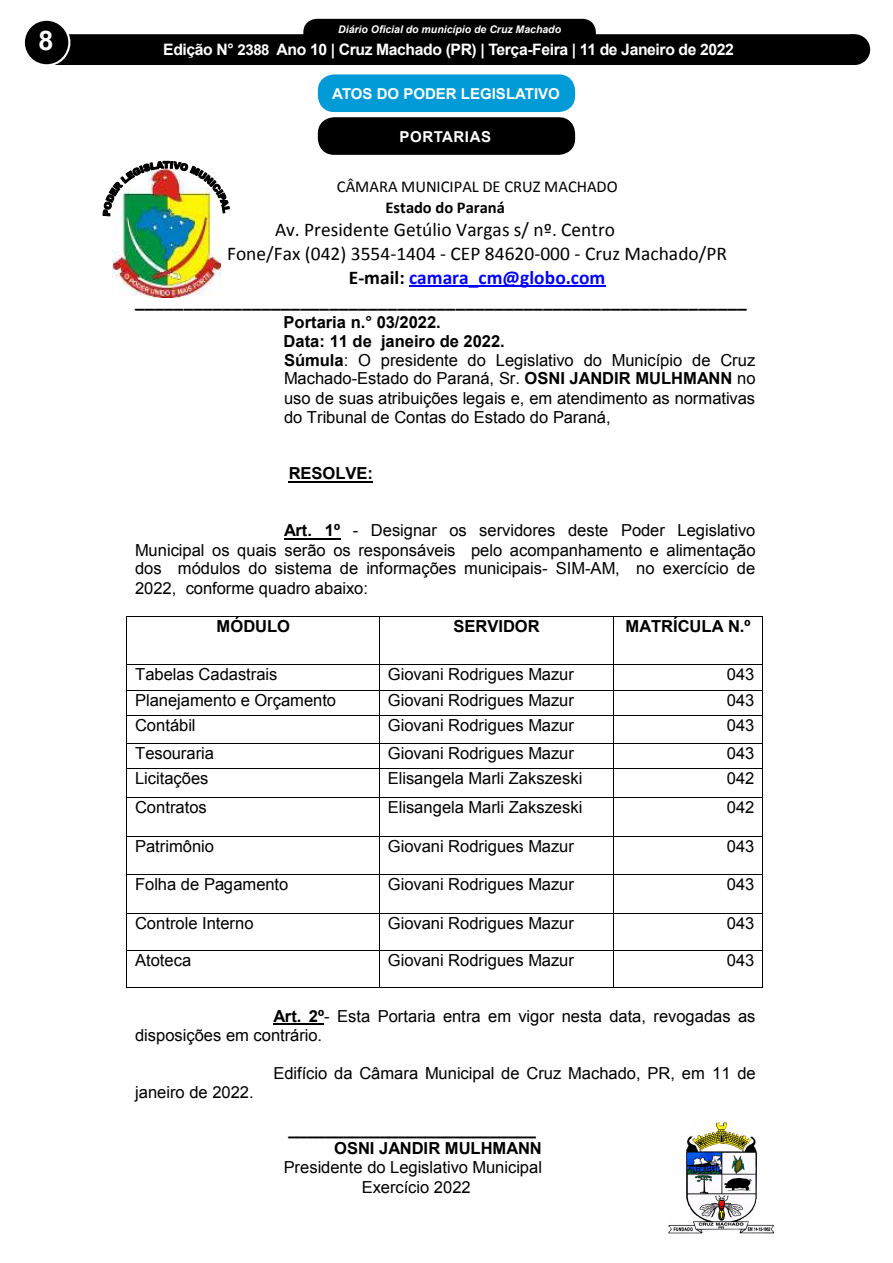
<style>
.page{position:relative;width:893px;height:1263px;background:#fff}
.page>*{position:absolute;margin:0;border:0;box-sizing:border-box;transform-origin:0 0}
.t1{font:700 27px "Arial";color:#fff}
.t2{font:19.5px "Calibri";color:#000}
.t3{font:700 19.5px "Calibri";color:#000}
.t4{font:700 19.5px "Calibri";color:#00f}
.t5{font:16.5px/19px "Arial";color:#000}
.t6{font:700 16.5px "Arial";letter-spacing:-.005em;color:#000}
.t7{font:16.5px/20.1px "Calibri";color:#000}
.t8{font:700 15.75px "Arial";letter-spacing:-.025em;color:#fff}
.t9{font:700 15px "Arial";color:#fff}
.t10{font:700 15px "Arial";letter-spacing:.035em;color:#fff}
.t11{font:italic 700 10.5px "Arial";color:#fff}
.s1{font-size:15px}
.s2{font-weight:700}
.s3{color:#000}
</style>
<div class="page">
<div style="left:305px;top:20px;width:289px;height:28px;background:#000;border-radius:12px"></div>
<div style="left:303px;top:19px;width:293px;height:31px;border:3px solid #000;border-radius:12px"></div>
<div style="left:39px;top:34px;width:815px;height:31px;background:#000;border:2px solid #000"></div>
<div style="left:24px;top:20px;width:45px;height:45px;background:#000;border-radius:50%"></div>
<div style="left:23px;top:19px;width:47px;height:47px;border:2px solid #fff;border-radius:50%"></div>
<div style="left:840px;top:35px;width:29px;height:29px;background:#000;border-radius:50%"></div>
<div style="left:839px;top:34px;width:31px;height:31px;border:2px solid #000;border-radius:50%"></div>
<div style="left:78px;top:38px;width:737px;height:25px;background:#000"></div>
<img style="left:113px;top:217px;width:108px;height:81px">
<img style="left:102px;top:160px;width:128px;height:57px">
<hr style="left:409px;top:286px;width:197px;height:1px;background:#00f">
<hr style="left:289px;top:481px;width:84px;height:2px;background:#000">
<hr style="left:284px;top:538px;width:56px;height:2px;background:#000">
<hr style="left:127px;top:616px;width:252px;height:1px;background:#000">
<hr style="left:380px;top:616px;width:233px;height:1px;background:#000">
<hr style="left:614px;top:616px;width:148px;height:1px;background:#000">
<hr style="left:127px;top:617px;width:1px;height:47px;background:#000">
<hr style="left:379px;top:617px;width:1px;height:47px;background:#000">
<hr style="left:613px;top:617px;width:1px;height:47px;background:#000">
<hr style="left:762px;top:617px;width:1px;height:47px;background:#000">
<hr style="left:127px;top:664px;width:252px;height:1px;background:#000">
<hr style="left:380px;top:664px;width:233px;height:1px;background:#000">
<hr style="left:614px;top:664px;width:148px;height:1px;background:#000">
<hr style="left:127px;top:690px;width:252px;height:1px;background:#000">
<hr style="left:380px;top:690px;width:233px;height:1px;background:#000">
<hr style="left:614px;top:690px;width:148px;height:1px;background:#000">
<hr style="left:127px;top:715px;width:252px;height:1px;background:#000">
<hr style="left:380px;top:715px;width:233px;height:1px;background:#000">
<hr style="left:614px;top:715px;width:148px;height:1px;background:#000">
<hr style="left:127px;top:743px;width:252px;height:1px;background:#000">
<hr style="left:380px;top:743px;width:233px;height:1px;background:#000">
<hr style="left:614px;top:743px;width:148px;height:1px;background:#000">
<hr style="left:127px;top:768px;width:252px;height:1px;background:#000">
<hr style="left:380px;top:768px;width:233px;height:1px;background:#000">
<hr style="left:614px;top:768px;width:148px;height:1px;background:#000">
<hr style="left:127px;top:797px;width:252px;height:1px;background:#000">
<svg style="left:379px;top:664px;width:1px;height:134px"></svg>
<hr style="left:380px;top:797px;width:233px;height:1px;background:#000">
<svg style="left:613px;top:664px;width:1px;height:134px"></svg>
<hr style="left:614px;top:797px;width:148px;height:1px;background:#000">
<svg style="left:762px;top:664px;width:1px;height:134px"></svg>
<hr style="left:127px;top:798px;width:1px;height:38px;background:#000">
<hr style="left:379px;top:798px;width:1px;height:38px;background:#000">
<hr style="left:613px;top:798px;width:1px;height:38px;background:#000">
<hr style="left:762px;top:798px;width:1px;height:38px;background:#000">
<hr style="left:127px;top:836px;width:252px;height:1px;background:#000">
<hr style="left:380px;top:836px;width:233px;height:1px;background:#000">
<hr style="left:614px;top:836px;width:148px;height:1px;background:#000">
<hr style="left:127px;top:836px;width:1px;height:38px;background:#000">
<hr style="left:379px;top:836px;width:1px;height:38px;background:#000">
<hr style="left:613px;top:836px;width:1px;height:38px;background:#000">
<hr style="left:762px;top:836px;width:1px;height:38px;background:#000">
<hr style="left:127px;top:874px;width:252px;height:1px;background:#000">
<hr style="left:380px;top:874px;width:233px;height:1px;background:#000">
<hr style="left:614px;top:874px;width:148px;height:1px;background:#000">
<hr style="left:127px;top:875px;width:1px;height:38px;background:#000">
<hr style="left:379px;top:875px;width:1px;height:38px;background:#000">
<hr style="left:613px;top:875px;width:1px;height:38px;background:#000">
<hr style="left:762px;top:875px;width:1px;height:38px;background:#000">
<hr style="left:127px;top:913px;width:252px;height:1px;background:#000">
<hr style="left:380px;top:913px;width:233px;height:1px;background:#000">
<hr style="left:614px;top:913px;width:148px;height:1px;background:#000">
<hr style="left:127px;top:914px;width:1px;height:36px;background:#000">
<hr style="left:379px;top:914px;width:1px;height:36px;background:#000">
<hr style="left:613px;top:914px;width:1px;height:36px;background:#000">
<hr style="left:762px;top:914px;width:1px;height:36px;background:#000">
<hr style="left:127px;top:950px;width:252px;height:1px;background:#000">
<hr style="left:380px;top:950px;width:233px;height:1px;background:#000">
<hr style="left:614px;top:950px;width:148px;height:1px;background:#000">
<hr style="left:127px;top:950px;width:1px;height:37px;background:#000">
<hr style="left:127px;top:987px;width:252px;height:1px;background:#000">
<hr style="left:379px;top:950px;width:1px;height:37px;background:#000">
<hr style="left:380px;top:987px;width:233px;height:1px;background:#000">
<hr style="left:613px;top:950px;width:1px;height:37px;background:#000">
<hr style="left:614px;top:987px;width:148px;height:1px;background:#000">
<hr style="left:762px;top:950px;width:1px;height:37px;background:#000">
<hr style="left:273px;top:1023px;width:51px;height:2px;background:#000">
<img style="left:669px;top:1121px;width:106px;height:112px">
<div style="left:318px;top:74px;width:257px;height:38px;background:#009bd6;border-radius:16px"></div>
<div style="left:318px;top:117px;width:257px;height:38px;background:#000;border-radius:16px"></div>
<h1 class="t1" style="left:38px;top:21px;width:17px">8</h1>
<p class="t11" style="left:338px;top:22px;width:224px">Diário Oficial do município de Cruz Machado</p>
<p class="t8" style="left:163px;top:38px;width:572px">Edição N° <span class="s1">2388</span> Ano 10 | Cruz Machado (PR) | Terça-Feira | 11 de Janeiro de 2022</p>
<p class="t9" style="left:205px;top:40px;width:491px">Edição 1145 - Cruz Machado (PR) - Terça-Feira - 3 de Janeiro de 2017</p>
<p class="t9" style="left:332px;top:83px;width:229px">ATOS DO PODER LEGISLATIVO</p>
<p class="t10" style="left:400px;top:126px;width:93px">PORTARIAS</p>
<p class="t7" style="left:386px;top:177px;width:234px;text-indent:-49px">CÂMARA MUNICIPAL DE CRUZ MACHADO<br><span class="s2">Estado do Paraná</span></p>
<p class="t2" style="left:275px;top:217px;width:342px">Av. Presidente Getúlio Vargas s/ nº. Centro</p>
<p class="t2" style="left:227px;top:241px;width:501px">Fone/Fax (042) 3554-1404 - CEP 84620-000 - Cruz Machado/PR</p>
<p class="t4" style="left:349px;top:265px;width:258px"><span class="s3">E-mail:</span> camara_cm@globo.com</p>
<p class="t3" style="left:135px;top:288px;width:613px">_______________________________________________________________</p>
<p class="t5" style="left:284px;top:312px;width:473px"><span class="s2">Portaria n.° 03/2022.<br>Data: 11 de janeiro de 2022.<br>Súmula</span>: O presidente do Legislativo do Município de Cruz Machado-Estado do Paraná, Sr. <span class="s2">OSNI JANDIR MULHMANN</span> no uso de suas atribuições legais e, em atendimento as normativas do Tribunal de Contas do Estado do Paraná,</p>
<p class="t6" style="left:289px;top:462px;width:86px">RESOLVE:</p>
<p class="t5" style="left:135px;top:521px;width:622px;text-align:justify;text-indent:149px"><span class="s2">Art. 1º</span> - Designar os servidores deste Poder Legislativo Municipal os quais serão os responsáveis pelo acompanhamento e alimentação dos módulos do sistema de informações municipais- SIM-AM, no exercício de 2022, conforme quadro abaixo:</p>
<p class="t6" style="left:217px;top:615px;width:75px">MÓDULO</p>
<p class="t6" style="left:454px;top:615px;width:88px">SERVIDOR</p>
<p class="t6" style="left:626px;top:615px;width:127px">MATRÍCULA N.º</p>
<p class="t5" style="left:135px;top:665px;width:144px">Tabelas Cadastrais</p>
<p class="t5" style="left:388px;top:665px;width:188px">Giovani Rodrigues Mazur</p>
<p class="t5" style="left:727px;top:665px;width:29px">043</p>
<p class="t5" style="left:135px;top:690px;width:203px">Planejamento e Orçamento</p>
<p class="t5" style="left:388px;top:690px;width:188px">Giovani Rodrigues Mazur</p>
<p class="t5" style="left:727px;top:690px;width:29px">043</p>
<p class="t5" style="left:135px;top:716px;width:62px">Contábil</p>
<p class="t5" style="left:388px;top:716px;width:188px">Giovani Rodrigues Mazur</p>
<p class="t5" style="left:727px;top:716px;width:29px">043</p>
<p class="t5" style="left:135px;top:743px;width:81px">Tesouraria</p>
<p class="t5" style="left:388px;top:743px;width:188px">Giovani Rodrigues Mazur</p>
<p class="t5" style="left:727px;top:743px;width:29px">043</p>
<p class="t5" style="left:135px;top:769px;width:75px">Licitações</p>
<p class="t5" style="left:388px;top:769px;width:196px">Elisangela Marli Zakszeski</p>
<p class="t5" style="left:727px;top:769px;width:29px">042</p>
<p class="t5" style="left:135px;top:798px;width:73px">Contratos</p>
<p class="t5" style="left:388px;top:798px;width:196px">Elisangela Marli Zakszeski</p>
<p class="t5" style="left:727px;top:798px;width:29px">042</p>
<p class="t5" style="left:135px;top:836px;width:81px">Patrimônio</p>
<p class="t5" style="left:388px;top:836px;width:188px">Giovani Rodrigues Mazur</p>
<p class="t5" style="left:727px;top:836px;width:29px">043</p>
<p class="t5" style="left:135px;top:875px;width:155px">Folha de Pagamento</p>
<p class="t5" style="left:388px;top:875px;width:188px">Giovani Rodrigues Mazur</p>
<p class="t5" style="left:727px;top:875px;width:29px">043</p>
<p class="t5" style="left:135px;top:914px;width:120px">Controle Interno</p>
<p class="t5" style="left:388px;top:914px;width:188px">Giovani Rodrigues Mazur</p>
<p class="t5" style="left:727px;top:914px;width:29px">043</p>
<p class="t5" style="left:135px;top:951px;width:58px">Atoteca</p>
<p class="t5" style="left:388px;top:951px;width:188px">Giovani Rodrigues Mazur</p>
<p class="t5" style="left:727px;top:951px;width:29px">043</p>
<p class="t5" style="left:135px;top:1006px;width:622px;text-indent:138px"><span class="s2">Art. 2º</span>- Esta Portaria entra em vigor nesta data, revogadas as disposições em contrário.</p>
<p class="t5" style="left:273px;top:1063px;width:484px">Edifício da Câmara Municipal de Cruz Machado, PR, em 11 de</p>
<p class="t5" style="left:135px;top:1082px;width:120px">janeiro de 2022.</p>
<p class="t6" style="left:288px;top:1118px;width:249px">___________________________</p>
<p class="t6" style="left:334px;top:1137px;width:209px">OSNI JANDIR MULHMANN</p>
<p class="t5" style="left:284px;top:1158px;width:260px">Presidente do Legislativo Municipal</p>
<p class="t5" style="left:362px;top:1177px;width:110px">Exercício 2022</p>
</div>
